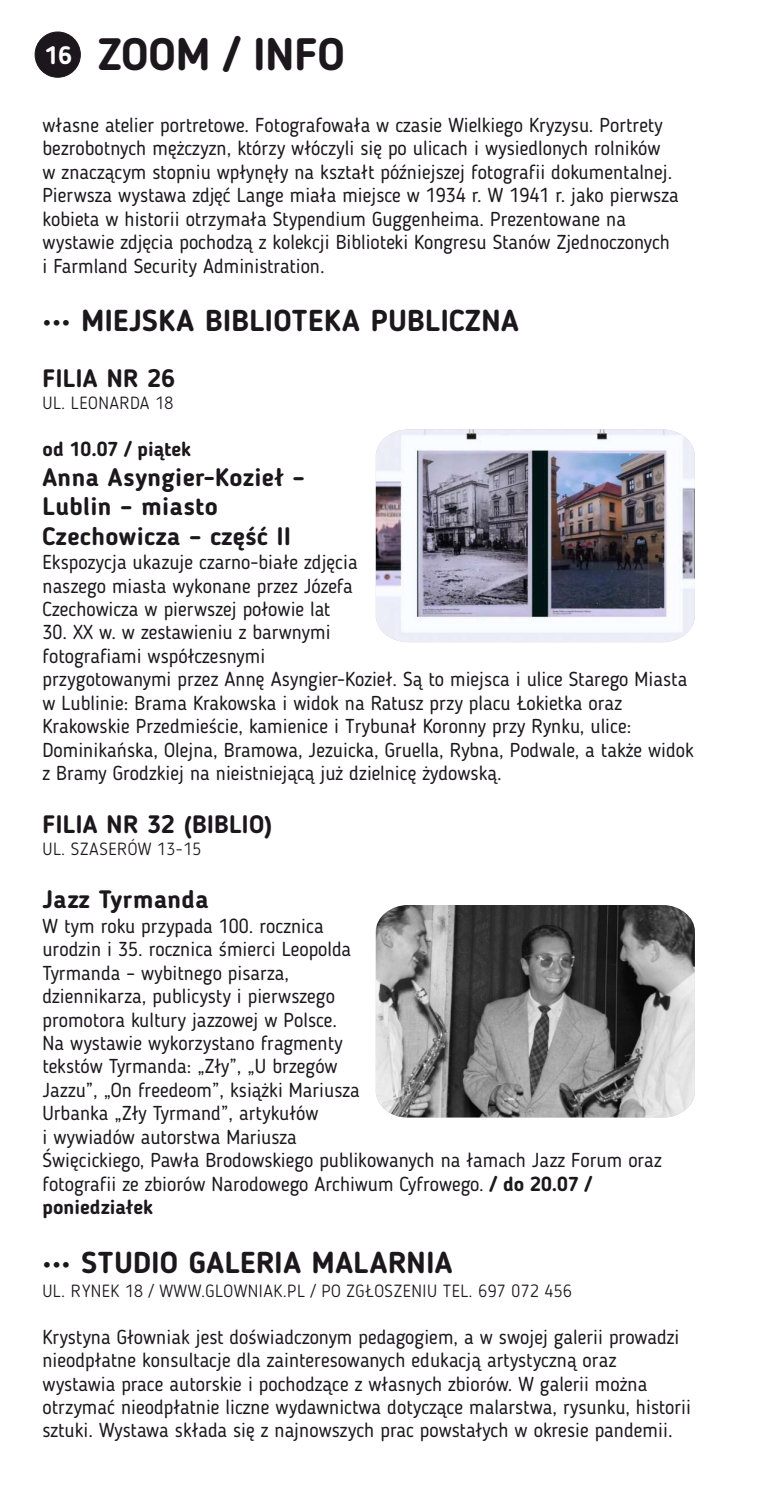
<style>
.page{position:relative;width:780px;height:1489px;background:#fff}
.page>*{position:absolute;margin:0;border:0;box-sizing:border-box;transform-origin:0 0}
.t1{font:700 45px "Blogger Sans";color:#1c171c}
.t2{font:700 30px "Blogger Sans";letter-spacing:.015em;color:#1c171c}
.t3{font:700 25px/29.5px "Blogger Sans";letter-spacing:.015em;color:#1c171c}
.t4{font:20px/23.5px "Blogger Sans";color:#1c171c}
.t5{font:700 20px "Blogger Sans";color:#1c171c}
.t6{font:300 17.5px "Blogger Sans";letter-spacing:.03em;color:#1c171c}
.s1{font-weight:700}
</style>
<div class="page">
<div style="left:35px;top:32px;width:46px;height:45px;background:#1c171c;border:1px solid #1c171c;border-radius:50%"></div>
<img style="left:376px;top:429px;width:318px;height:213px">
<img style="left:376px;top:905px;width:318px;height:212px">
<h1 class="t1" style="left:45px;top:36px;width:302px"><sup>16</sup> ZOOM / INFO</h1>
<p class="t4" style="left:43px;top:115px;width:637px">własne atelier portretowe. Fotografowała w czasie Wielkiego Kryzysu. Portrety bezrobotnych mężczyzn, którzy włóczyli się po ulicach i wysiedlonych rolników w znaczącym stopniu wpłynęły na kształt późniejszej fotografii dokumentalnej.<br>Pierwsza wystawa zdjęć Lange miała miejsce w 1934 r. W 1941 r. jako pierwsza kobieta w historii otrzymała Stypendium Guggenheima. Prezentowane na wystawie zdjęcia pochodzą z kolekcji Biblioteki Kongresu Stanów Zjednoczonych i Farmland Security Administration.</p>
<h2 class="t2" style="left:43px;top:308px;width:478px">••• MIEJSKA BIBLIOTEKA PUBLICZNA</h2>
<p class="t3" style="left:42px;top:365px;width:134px">FILIA NR 26</p>
<p class="t6" style="left:42px;top:396px;width:132px">UL. LEONARDA 18</p>
<p class="t5" style="left:42px;top:441px;width:150px">od 10.07 / piątek</p>
<p class="t3" style="left:42px;top:464px;width:264px">Anna Asyngier-Kozieł –<br>Lublin – miasto<br>Czechowicza – część II</p>
<p class="t4" style="left:42px;top:552px;width:317px">Ekspozycja ukazuje czarno-białe zdjęcia naszego miasta wykonane przez Józefa<br>Czechowicza w pierwszej połowie lat</p>
<p class="t4" style="left:42px;top:622px;width:653px">30. XX w. w zestawieniu z barwnymi<br>fotografiami współczesnymi<br>przygotowanymi przez Annę Asyngier-Kozieł. Są to miejsca i ulice Starego Miasta w Lublinie: Brama Krakowska i widok na Ratusz przy placu Łokietka oraz Krakowskie Przedmieście, kamienice i Trybunał Koronny przy Rynku, ulice:<br>Dominikańska, Olejna, Bramowa, Jezuicka, Gruella, Rybna, Podwale, a także widok z Bramy Grodzkiej na nieistniejącą już dzielnicę żydowską.</p>
<p class="t3" style="left:42px;top:811px;width:231px">FILIA NR 32 (BIBLIO)</p>
<p class="t6" style="left:42px;top:842px;width:160px">UL. SZASERÓW 13-15</p>
<p class="t3" style="left:42px;top:886px;width:167px">Jazz Tyrmanda</p>
<p class="t4" style="left:42px;top:915px;width:621px">W tym roku przypada 100. rocznica<br>urodzin i 35. rocznica śmierci Leopolda<br>Tyrmanda – wybitnego pisarza,<br>dziennikarza, publicysty i pierwszego<br>promotora kultury jazzowej w Polsce.<br>Na wystawie wykorzystano fragmenty<br>tekstów Tyrmanda: „Zły”, „U brzegów<br>Jazzu”, „On freedeom”, książki Mariusza<br>Urbanka „Zły Tyrmand”, artykułów<br>i wywiadów autorstwa Mariusza<br>Święcickiego, Pawła Brodowskiego publikowanych na łamach Jazz Forum oraz fotografii ze zbiorów Narodowego Archiwum Cyfrowego. <span class="s1">/ do 20.07 / poniedziałek</span></p>
<h2 class="t2" style="left:42px;top:1250px;width:411px">••• STUDIO GALERIA MALARNIA</h2>
<p class="t6" style="left:42px;top:1283px;width:531px">UL. RYNEK 18 / WWW.GLOWNIAK.PL / PO ZGŁOSZENIU TEL. 697 072 456</p>
<p class="t4" style="left:42px;top:1326px;width:650px">Krystyna Głowniak jest doświadczonym pedagogiem, a w swojej galerii prowadzi nieodpłatne konsultacje dla zainteresowanych edukacją artystyczną oraz wystawia prace autorskie i pochodzące z własnych zbiorów. W galerii można otrzymać nieodpłatnie liczne wydawnictwa dotyczące malarstwa, rysunku, historii sztuki. Wystawa składa się z najnowszych prac powstałych w okresie pandemii.</p>
</div>
